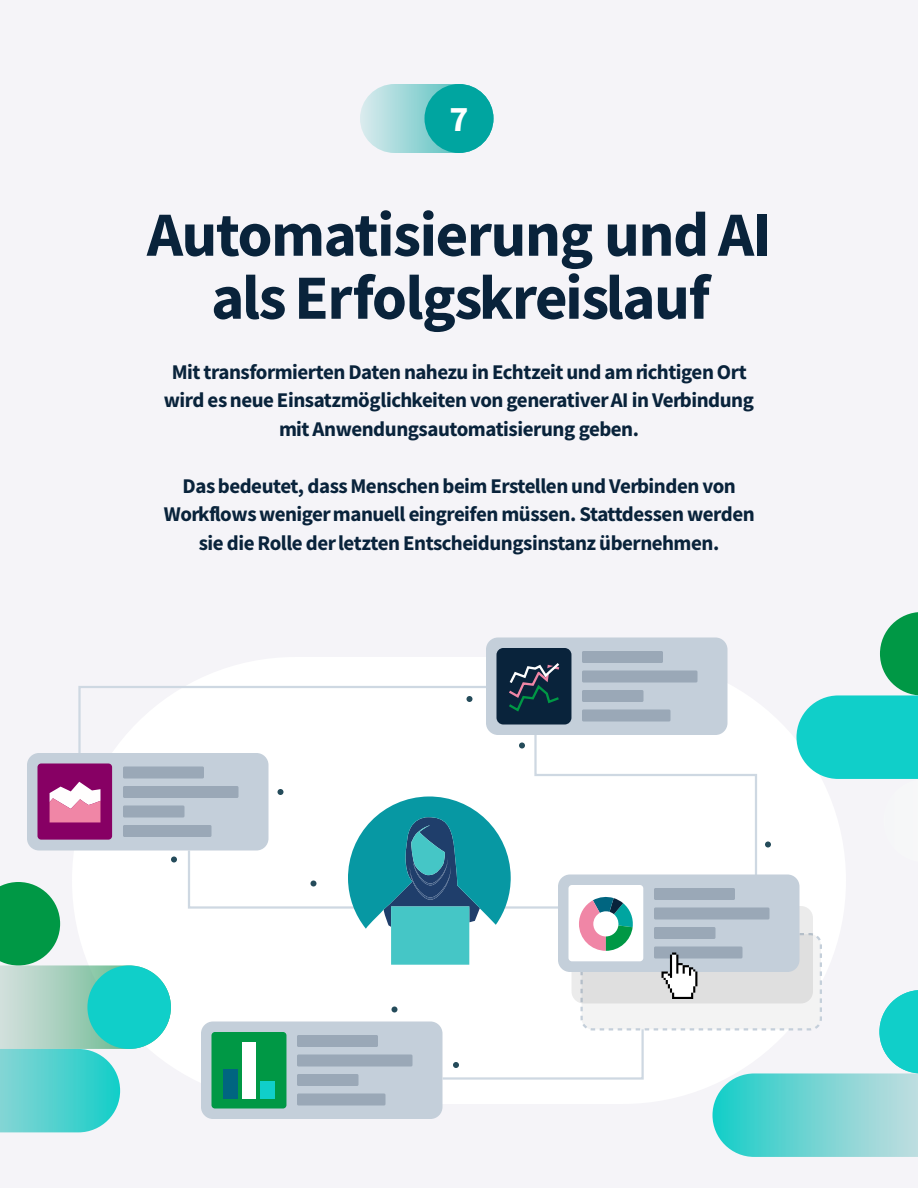
<style>
.page{position:relative;width:918px;height:1188px;background:#f5f4f8}
.page>*{position:absolute;margin:0;border:0;box-sizing:border-box;transform-origin:0 0}
.t1{font:63px/63px "Source Sans Variable";letter-spacing:-.02em;color:#09233b;text-align:center}
.t2{font:36px "Source Sans Variable";color:#fff}
.t3{font:21px/28.5px "Source Sans Variable";letter-spacing:-.02em;color:#09233b;text-align:center}
</style>
<div class="page">
<svg style="left:360px;top:84px;width:134px;height:69px;background:#a7dadb"></svg>
<div style="left:424px;top:84px;width:70px;height:69px;background:#00a5a0;border-radius:50%"></div>
<svg style="left:0;top:612px;width:918px;height:544px"></svg>
<h2 class="t2" style="left:449px;top:97px;width:21px">7</h2>
<h1 class="t1" style="left:147px;top:204px;width:626px">Automatisierung und AI als Erfolgskreislauf</h1>
<p class="t3" style="left:164px;top:358px;width:592px">Mit transformierten Daten nahezu in Echtzeit und am richtigen Ort wird es neue Einsatzmöglichkeiten von generativer AI in Verbindung mit Anwendungsautomatisierung geben.</p>
<p class="t3" style="left:164px;top:472px;width:593px">Das bedeutet, dass Menschen beim Erstellen und Verbinden von<br>Workflows weniger manuell eingreifen müssen. Stattdessen werden sie die Rolle der letzten Entscheidungsinstanz übernehmen.</p>
</div>
